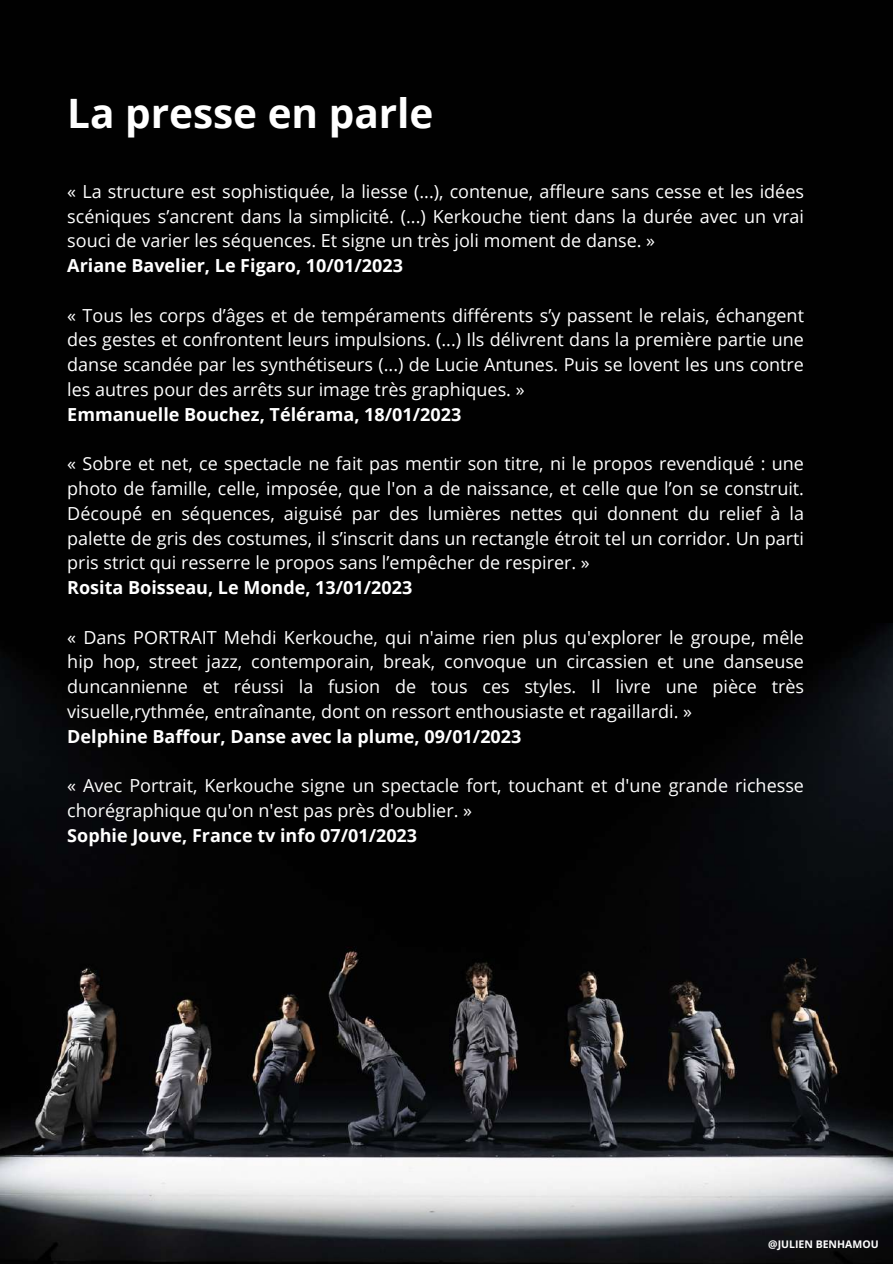
<style>
.page{position:relative;width:893px;height:1264px;background:#fff}
.page>*{position:absolute;margin:0;border:0;box-sizing:border-box;transform-origin:0 0}
.t1{font:700 40.5px "Open Sans";color:#fff}
.t2{font:18px/24.8px "Open Sans";color:#fff;text-align:justify}
.t3{font:700 18px "Open Sans";color:#fff}
.t4{font:700 10.5px "Open Sans";color:#fff}
</style>
<div class="page">
<div style="left:0;top:0;width:892px;height:1263px;background:#010101"></div>
<img style="left:0;top:623px;width:892px;height:640px">
<h1 class="t1" style="left:67px;top:85px;width:367px">La presse en parle</h1>
<p class="t2" style="left:67px;top:178px;width:738px">« La structure est sophistiquée, la liesse (...), contenue, affleure sans cesse et les idées scéniques s’ancrent dans la simplicité́. (...) Kerkouche tient dans la durée avec un vrai souci de varier les séquences. Et signe un très joli moment de danse. »</p>
<p class="t3" style="left:67px;top:253px;width:337px">Ariane Bavelier, Le Figaro, 10/01/2023</p>
<p class="t2" style="left:67px;top:302px;width:738px">« Tous les corps d’âges et de tempé raments diffé rents s’y passent le relais, échangent des gestes et confrontent leurs impulsions. (...) Ils délivrent dans la première partie une danse scandée par les synthétiseurs (...) de Lucie Antunes. Puis se lovent les uns contre les autres pour des arrêts sur image très graphiques. »</p>
<p class="t3" style="left:67px;top:401px;width:395px">Emmanuelle Bouchez, Télérama, 18/01/2023</p>
<p class="t2" style="left:67px;top:451px;width:738px">« Sobre et net, ce spectacle ne fait pas mentir son titre, ni le propos revendiqué : une photo de famille, celle, imposée, que l'on a de naissance, et celle que l’on se construit.<br>Découpé́ en séquences, aiguisé par des lumières nettes qui donnent du relief à la palette de gris des costumes, il s’inscrit dans un rectangle étroit tel un corridor. Un parti pris strict qui resserre le propos sans l’empêcher de respirer. »</p>
<p class="t3" style="left:67px;top:575px;width:346px">Rosita Boisseau, Le Monde, 13/01/2023</p>
<p class="t2" style="left:67px;top:624px;width:738px">« Dans PORTRAIT Mehdi Kerkouche, qui n'aime rien plus qu'explorer le groupe, mêle hip hop, street jazz, contemporain, break, convoque un circassien et une danseuse duncannienne et réussi la fusion de tous ces styles. Il livre une pièce très visuelle,rythmée, entraînante, dont on ressort enthousiaste et ragaillardi. »</p>
<p class="t3" style="left:67px;top:723px;width:455px">Delphine Baffour, Danse avec la plume, 09/01/2023</p>
<p class="t2" style="left:67px;top:772px;width:738px">« Avec Portrait, Kerkouche signe un spectacle fort, touchant et d'une grande richesse chorégraphique qu'on n'est pas près d'oublier. »</p>
<p class="t3" style="left:67px;top:822px;width:351px">Sophie Jouve, France tv info 07/01/2023</p>
<p class="t4" style="left:768px;top:1236px;width:112px">@JULIEN BENHAMOU</p>
</div>
